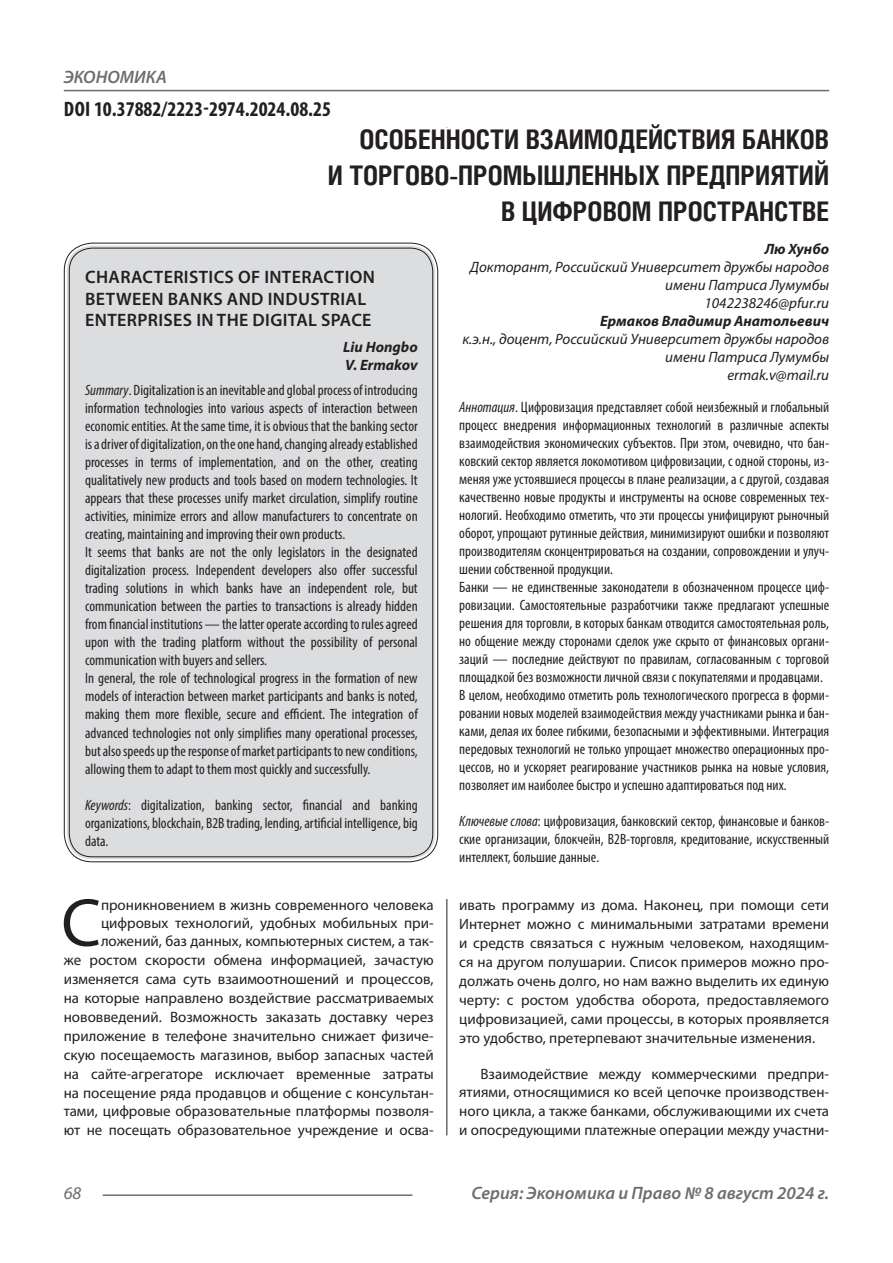
<style>
.page{position:relative;width:893px;height:1263px;background:#fff}
.page>*{position:absolute;margin:0;border:0;box-sizing:border-box;transform-origin:0 0}
.Статья_текст_первый{font:68.4px "Myriad Pro";color:#231f20}
.Статья_название{font:700 27px/36px "Helios Cond C";color:#231f20;text-align:right}
.ДОИ{font:700 condensed 21px "Myriad Pro";color:#231f20}
.Статья_название_англ{font:600 18px/21.6px "Myriad Pro";letter-spacing:.02em;color:#231f20}
.t1{font:italic 600 18px "Myriad Pro";color:#6c6d70}
.t2{font:italic 18px "Myriad Pro";color:#6c6d70}
.Статья_аннотация_тек{font:condensed 15px/18px "Myriad Pro";color:#231f20;text-align:justify}
.Статья_аннотация_анг{font:condensed 15px/18px "Myriad Pro";color:#231f20;text-align:justify}
.Статья_текст_первый-2{font:15px/18.8px "Myriad Pro";color:#231f20;text-align:right}
.Статья_текст{font:15px/18.9px "Myriad Pro";color:#231f20;text-align:justify}
.Статья_автор_инфо{font:italic 15px/18px "Myriad Pro";color:#231f20;text-align:right}
.Статья_автор_инфо-2{font:italic 700 15px "Myriad Pro";color:#231f20}
.Статья_автор_англ{font:italic 700 15px "Myriad Pro";color:#231f20}
.s1{font-style:italic}
</style>
<div class="page">
<hr style="left:446px;top:128px;width:1px;height:1007px;background:#231f20">
<hr style="left:103px;top:1194px;width:309px;height:2px;background:#6c6d70">
<hr style="left:64px;top:90px;width:765px;height:1px;background:#6c6d70">
<div style="left:443px;top:128px;width:10px;height:770px;background:#fff"></div>
<div style="left:67px;top:246px;width:368px;height:613px;background:#dcdddf;border-radius:26px"></div>
<p class="t1" style="left:64px;top:66px;width:105px">ЭКОНОМИКА</p>
<p class="ДОИ" style="left:64px;top:96px;width:269px">DOI 10.37882/2223-2974.2024.08.25</p>
<p class="Статья_название" style="left:328px;top:121px;width:503px">ОСОБЕННОСТИ ВЗАИМОДЕЙСТВИЯ БАНКОВ<br>И ТОРГОВО-ПРОМЫШЛЕННЫХ ПРЕДПРИЯТИЙ<br>В ЦИФРОВОМ ПРОСТРАНСТВЕ</p>
<p class="Статья_автор_инфо-2" style="left:765px;top:239px;width:66px">Лю Хунбо</p>
<p class="Статья_автор_инфо" style="left:470px;top:258px;width:361px">Докторант, Российский Университет дружбы народов имени Патриса Лумумбы</p>
<p class="Статья_автор_инфо" style="left:704px;top:294px;width:126px">1042238246@pfur.ru</p>
<p class="Статья_автор_инфо-2" style="left:600px;top:311px;width:231px">Ермаков Владимир Анатольевич</p>
<p class="Статья_автор_инфо" style="left:462px;top:330px;width:368px">к.э.н., доцент, Российский Университет дружбы народов имени Патриса Лумумбы</p>
<p class="Статья_автор_инфо" style="left:727px;top:366px;width:103px">ermak.v@mail.ru</p>
<p class="Статья_аннотация_тек" style="left:459px;top:398px;width:371px"><span class="s1">Аннотация</span>. Цифровизация представляет собой неизбежный и глобальный процесс внедрения информационных технологий в различные аспекты взаимодействия экономических субъектов. При этом, очевидно, что бан&shy;ковский сектор является локомотивом цифровизации, с одной стороны, из&shy;меняя уже устоявшиеся процессы в плане реализации, а с другой, создавая качественно новые продукты и инструменты на основе современных тех&shy;нологий. Необходимо отметить, что эти процессы унифицируют рыночный оборот, упрощают рутинные действия, минимизируют ошибки и позволяют производителям сконцентрироваться на создании, сопровождении и улуч&shy;шении собственной продукции.</p>
<p class="Статья_аннотация_тек" style="left:459px;top:578px;width:371px">Банки — не единственные законодатели в обозначенном процессе циф&shy;ровизации. Самостоятельные разработчики также предлагают успешные решения для торговли, в которых банкам отводится самостоятельная роль, но общение между сторонами сделок уже скрыто от финансовых органи&shy;заций — последние действуют по правилам, согласованным с торговой площадкой без возможности личной связи с покупателями и продавцами.</p>
<p class="Статья_аннотация_тек" style="left:459px;top:686px;width:371px">В целом, необходимо отметить роль технологического прогресса в форми&shy;ровании новых моделей взаимодействия между участниками рынка и бан&shy;ками, делая их более гибкими, безопасными и эффективными. Интеграция передовых технологий не только упрощает множество операционных про&shy;цессов, но и ускоряет реагирование участников рынка на новые условия, позволяет им наиболее быстро и успешно адаптироваться под них.</p>
<p class="Статья_аннотация_тек" style="left:459px;top:812px;width:371px"><span class="s1">Ключевые слова</span>: цифровизация, банковский сектор, финансовые и банков&shy;ские организации, блокчейн, B2B-торговля, кредитование, искусственный интеллект, большие данные.</p>
<p class="Статья_название_англ" style="left:85px;top:266px;width:291px">CHARACTERISTICS OF INTERACTION<br>BETWEEN BANKS AND INDUSTRIAL<br>ENTERPRISES IN THE DIGITAL SPACE</p>
<p class="Статья_автор_англ" style="left:343px;top:337px;width:76px">Liu Hongbo</p>
<p class="Статья_автор_англ" style="left:345px;top:355px;width:74px">V. Ermakov</p>
<p class="Статья_аннотация_анг" style="left:85px;top:381px;width:334px"><span class="s1">Summary</span>. Digitalization is an inevitable and global process of introducing information technologies into various aspects of interaction between economic entities. At the same time, it is obvious that the banking sector is a driver of digitalization, on the one hand, changing already established processes in terms of implementation, and on the other, creating qualitatively new products and tools based on modern technologies. It appears that these processes unify market circulation, simplify routine activities, minimize errors and allow manufacturers to concentrate on creating, maintaining and improving their own products.</p>
<p class="Статья_аннотация_анг" style="left:85px;top:543px;width:334px">It seems that banks are not the only legislators in the designated digitalization process. Independent developers also offer successful trading solutions in which banks have an independent role, but communication between the parties to transactions is already hidden from financial institutions — the latter operate according to rules agreed upon with the trading platform without the possibility of personal communication with buyers and sellers.</p>
<p class="Статья_аннотация_анг" style="left:85px;top:669px;width:334px">In general, the role of technological progress in the formation of new models of interaction between market participants and banks is noted, making them more flexible, secure and efficient. The integration of advanced technologies not only simplifies many operational processes, but also speeds up the response of market participants to new conditions, allowing them to adapt to them most quickly and successfully.</p>
<p class="Статья_аннотация_анг" style="left:85px;top:795px;width:334px"><span class="s1">Keywords</span>: digitalization, banking sector, financial and banking organizations, blockchain, B2B trading, lending, artificial intelligence, big data.</p>
<p class="Статья_текст_первый" style="left:61px;top:881px;width:41px">С</p>
<p class="Статья_текст_первый-2" style="left:64px;top:895px;width:371px">проникновением в жизнь современного человека цифровых технологий, удобных мобильных при&shy;ложений, баз данных, компьютерных систем, а так-<br>же ростом скорости обмена информацией, зачастую изменяется сама суть взаимоотношений и процессов, на которые направлено воздействие рассматриваемых нововведений. Возможность заказать доставку через приложение в телефоне значительно снижает физиче&shy;скую посещаемость магазинов, выбор запасных частей на сайте-агрегаторе исключает временные затраты на посещение ряда продавцов и общение с консультан&shy;тами, цифровые образовательные платформы позволя&shy;ют не посещать образовательное учреждение и осва-</p>
<p class="Статья_текст_первый-2" style="left:459px;top:895px;width:371px;text-align:justify">ивать программу из дома. Наконец, при помощи сети Интернет можно с минимальными затратами времени и средств связаться с нужным человеком, находящим&shy;ся на другом полушарии. Список примеров можно про&shy;должать очень долго, но нам важно выделить их единую черту: с ростом удобства оборота, предоставляемого цифровизацией, сами процессы, в которых проявляется это удобство, претерпевают значительные изменения.</p>
<p class="Статья_текст" style="left:459px;top:1064px;width:371px;text-indent:21px">Взаимодействие между коммерческими предпри&shy;ятиями, относящимися ко всей цепочке производствен&shy;ного цикла, а также банками, обслуживающими их счета и опосредующими платежные операции между участни-</p>
<p class="t2" style="left:64px;top:1182px;width:19px">68</p>
<p class="t1" style="left:471px;top:1182px;width:359px">Серия: Экономика и Право № 8 август 2024 г.</p>
</div>
